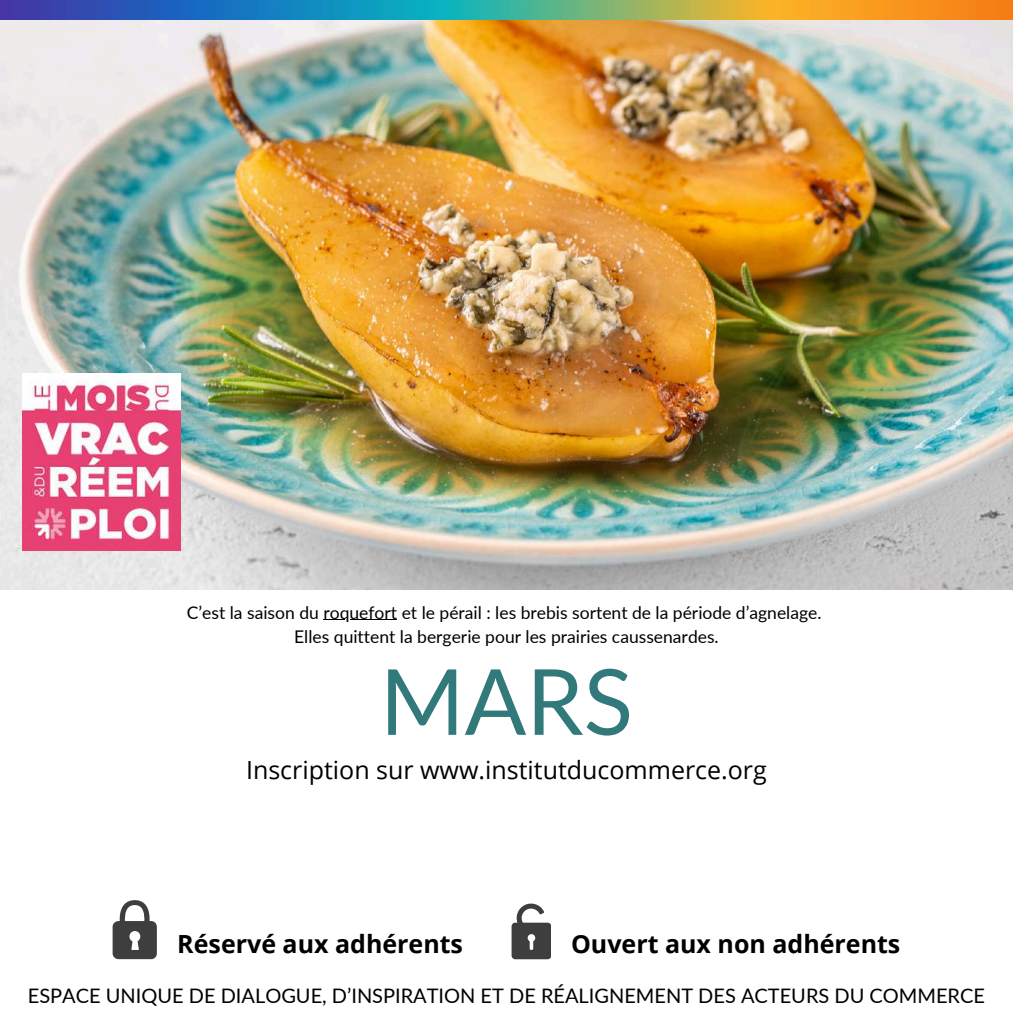
<style>
.page{position:relative;width:1013px;height:1013px;background:#fff}
.page>*{position:absolute;margin:0;border:0;box-sizing:border-box;transform-origin:0 0}
.t1{font:91.25px "Lato";color:#31797a}
.t2{font:700 25px "Open Sans";color:#000}
.t3{font:25px "Open Sans";color:#000}
.t4{font:20px "Lato";color:#000}
.t5{font:17.5px/24.4px "Lato";color:#000;text-align:center}
</style>
<div class="page">
<img style="left:0;top:0;width:1012px;height:589px">
<svg style="left:511px;top:903px;width:40px;height:56px"></svg>
<svg style="left:113px;top:900px;width:44px;height:59px"></svg>
<hr style="left:323px;top:619px;width:74px;height:1px;background:#000">
<img style="left:22px;top:373px;width:159px;height:177px">
<p class="t5" style="left:187px;top:599px;width:636px">C’est la saison du roquefort et le pérail : les brebis sortent de la période d’agnelage.<br>Elles quittent la bergerie pour les prairies caussenardes.</p>
<h1 class="t1" style="left:380px;top:644px;width:255px">MARS</h1>
<h2 class="t3" style="left:246px;top:751px;width:522px">Inscription sur www.institutducommerce.org</h2>
<h2 class="t2" style="left:177px;top:926px;width:287px">Réservé aux adhérents</h2>
<h2 class="t2" style="left:571px;top:926px;width:331px">Ouvert aux non adhérents</h2>
<p class="t4" style="left:28px;top:983px;width:958px">ESPACE UNIQUE DE DIALOGUE, D’INSPIRATION ET DE RÉALIGNEMENT DES ACTEURS DU COMMERCE</p>
</div>
